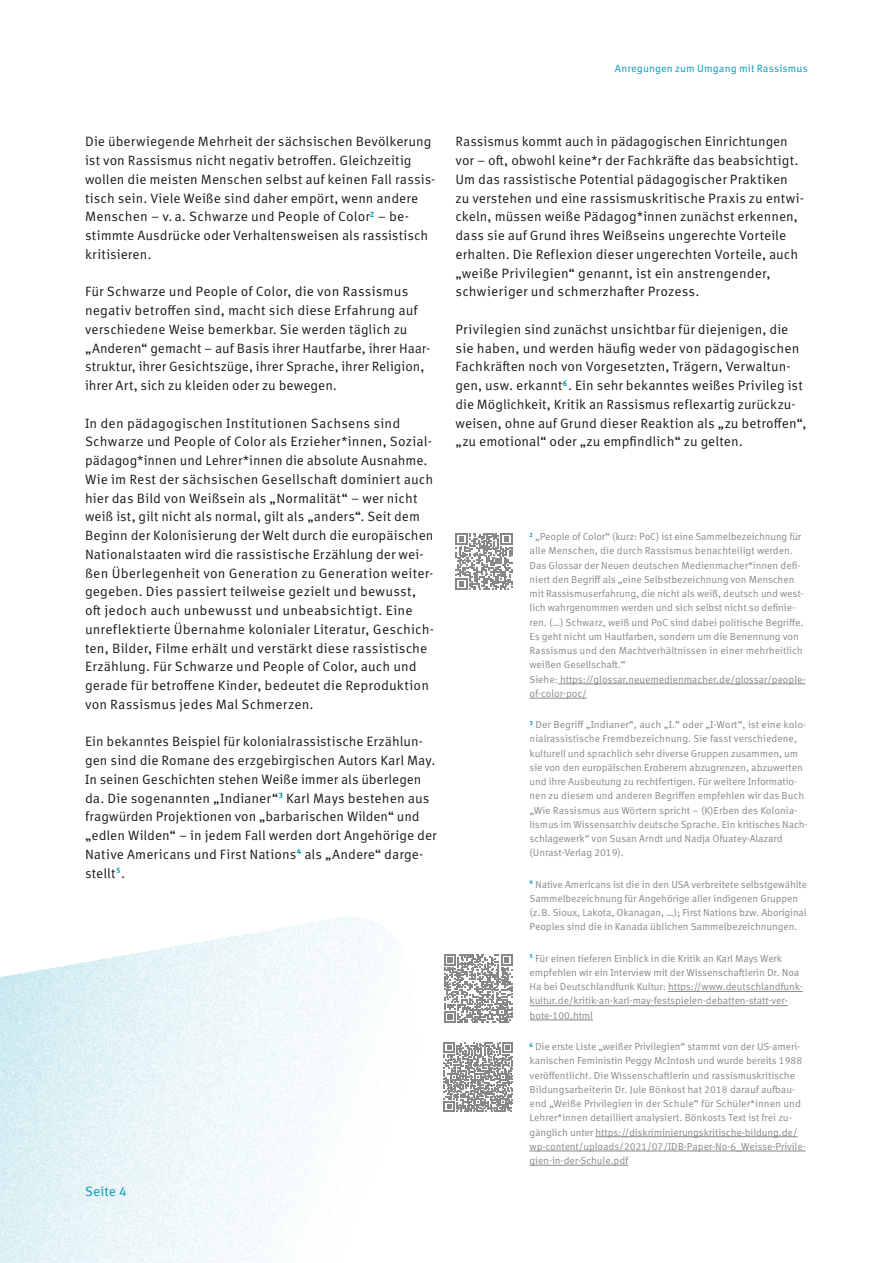
<style>
.page{position:relative;width:893px;height:1263px;background:#fff}
.page>*{position:absolute;margin:0;border:0;box-sizing:border-box;transform-origin:0 0}
.t1{font:13.5px/18.8px "Meta Correspondence Pro";letter-spacing:.005em;color:#1a171c}
.t2{font:13.5px "Meta Correspondence Pro";letter-spacing:.01em;color:#0097b7}
.t3{font:10.5px "Meta Correspondence Pro";letter-spacing:.015em;color:#0097b7}
.t4{font:10.2px/14.2px "Meta Correspondence Pro";letter-spacing:-.01em;color:#87888a}
</style>
<div class="page">
<svg style="left:0;top:916px;width:444px;height:347px"></svg>
<hr style="left:558px;top:683px;width:247px;height:1px;background:#87888a">
<hr style="left:530px;top:698px;width:57px;height:1px;background:#87888a">
<hr style="left:668px;top:991px;width:135px;height:1px;background:#87888a">
<hr style="left:530px;top:1005px;width:258px;height:1px;background:#87888a">
<hr style="left:530px;top:1019px;width:63px;height:1px;background:#87888a">
<hr style="left:595px;top:1136px;width:203px;height:1px;background:#87888a">
<hr style="left:530px;top:1150px;width:276px;height:1px;background:#87888a">
<hr style="left:530px;top:1165px;width:98px;height:1px;background:#87888a">
<svg style="left:455px;top:533px;width:57px;height:57px"></svg>
<svg style="left:444px;top:954px;width:69px;height:69px"></svg>
<svg style="left:444px;top:1042px;width:69px;height:70px"></svg>
<p class="t3" style="left:615px;top:60px;width:195px">Anregungen zum Umgang mit Rassismus</p>
<p class="t1" style="left:85px;top:131px;width:352px">Die überwiegende Mehrheit der sächsischen Bevölkerung ist von Rassismus nicht negativ betroffen. Gleichzeitig wollen die meisten Menschen selbst auf keinen Fall rassis&shy;tisch sein. Viele Weiße sind daher empört, wenn andere Menschen – v.a. Schwarze und People of Color<sup>2</sup> – be&shy;stimmte Ausdrücke oder Verhaltensweisen als rassistisch kritisieren.</p>
<p class="t1" style="left:85px;top:281px;width:347px">Für Schwarze und People of Color, die von Rassismus negativ betroffen sind, macht sich diese Erfahrung auf verschiedene Weise bemerkbar. Sie werden täglich zu „Anderen“ gemacht – auf Basis ihrer Hautfarbe, ihrer Haar&shy;struktur, ihrer Gesichtszüge, ihrer Sprache, ihrer Religion, ihrer Art, sich zu kleiden oder zu bewegen.</p>
<p class="t1" style="left:85px;top:413px;width:351px">In den pädagogischen Institutionen Sachsens sind Schwarze und People of Color als Erzieher*innen, Sozial&shy;pädagog*innen und Lehrer*innen die absolute Ausnahme.<br>Wie im Rest der sächsischen Gesellschaft dominiert auch hier das Bild von Weißsein als „Normalität“ – wer nicht weiß ist, gilt nicht als normal, gilt als „anders“. Seit dem Beginn der Kolonisierung der Welt durch die europäischen Nationalstaaten wird die rassistische Erzählung der wei&shy;ßen Überlegenheit von Generation zu Generation weiter&shy;gegeben. Dies passiert teilweise gezielt und bewusst, oft jedoch auch unbewusst und unbeabsichtigt. Eine unreflektierte Übernahme kolonialer Literatur, Geschich&shy;ten, Bilder, Filme erhält und verstärkt diese rassistische Erzählung. Für Schwarze und People of Color, auch und gerade für betroffene Kinder, bedeutet die Reproduktion von Rassismus jedes Mal Schmerzen.</p>
<p class="t1" style="left:85px;top:731px;width:353px">Ein bekanntes Beispiel für kolonialrassistische Erzählun&shy;gen sind die Romane des erzgebirgischen Autors Karl May.<br>In seinen Geschichten stehen Weiße immer als überlegen da. Die sogenannten „Indianer“<sup>3</sup> Karl Mays bestehen aus fragwürden Projektionen von „barbarischen Wilden“ und „edlen Wilden“ – in jedem Fall werden dort Angehörige der Native Americans und First Nations<sup>4</sup> als „Andere“ darge&shy;stellt<sup>5</sup>.</p>
<p class="t2" style="left:85px;top:1181px;width:43px">Seite 4</p>
<p class="t1" style="left:455px;top:131px;width:350px">Rassismus kommt auch in pädagogischen Einrichtungen vor – oft, obwohl keine*r der Fachkräfte das beabsichtigt.<br>Um das rassistische Potential pädagogischer Praktiken zu verstehen und eine rassismuskritische Praxis zu entwi&shy;ckeln, müssen weiße Pädagog*innen zunächst erkennen, dass sie auf Grund ihres Weißseins ungerechte Vorteile erhalten. Die Reflexion dieser ungerechten Vorteile, auch „weiße Privilegien“ genannt, ist ein anstrengender, schwieriger und schmerzhafter Prozess.</p>
<p class="t1" style="left:455px;top:319px;width:352px">Privilegien sind zunächst unsichtbar für diejenigen, die sie haben, und werden häufig weder von pädagogischen Fachkräften noch von Vorgesetzten, Trägern, Verwaltun&shy;gen, usw. erkannt<sup>6</sup>. Ein sehr bekanntes weißes Privileg ist die Möglichkeit, Kritik an Rassismus reflexartig zurückzu&shy;weisen, ohne auf Grund dieser Reaktion als „zu betroffen“, „zu emotional“ oder „zu empfindlich“ zu gelten.</p>
<p class="t4" style="left:530px;top:529px;width:277px"><sup>2</sup> „People of Color“ (kurz: PoC) ist eine Sammelbezeichnung für alle Menschen, die durch Rassismus benachteiligt werden.<br>Das Glossar der Neuen deutschen Medienmacher*innen defi&shy;niert den Begriff als „eine Selbstbezeichnung von Menschen mit Rassismuserfahrung, die nicht als weiß, deutsch und west&shy;lich wahrgenommen werden und sich selbst nicht so definie&shy;ren. (…) Schwarz, weiß und PoC sind dabei politische Begriffe.<br>Es geht nicht um Hautfarben, sondern um die Benennung von Rassismus und den Machtverhältnissen in einer mehrheitlich weißen Gesellschaft.“<br>Siehe: https://glossar.neuemedienmacher.de/glossar/people&shy;of-color-poc/</p>
<p class="t4" style="left:530px;top:717px;width:278px"><sup>3</sup> Der Begriff „Indianer“, auch „I.“ oder „I-Wort“, ist eine kolo&shy;nialrassistische Fremdbezeichnung. Sie fasst verschiedene, kulturell und sprachlich sehr diverse Gruppen zusammen, um sie von den europäischen Eroberern abzugrenzen, abzuwerten und ihre Ausbeutung zu rechtfertigen. Für weitere Informatio&shy;nen zu diesem und anderen Begriffen empfehlen wir das Buch „Wie Rassismus aus Wörtern spricht – (K)Erben des Kolonia&shy;lismus im Wissensarchiv deutsche Sprache. Ein kritisches Nach&shy;schlagewerk“ von Susan Arndt und Nadja Ofuatey-Alazard (Unrast-Verlag 2019).</p>
<p class="t4" style="left:530px;top:876px;width:279px"><sup>4</sup> Native Americans ist die in den USA verbreitete selbstgewählte Sammelbezeichnung für Angehörige aller indigenen Gruppen (z.B. Sioux, Lakota, Okanagan, …); First Nations bzw. Aboriginal Peoples sind die in Kanada üblichen Sammelbezeichnungen.</p>
<p class="t4" style="left:530px;top:950px;width:275px"><sup>5</sup> Für einen tieferen Einblick in die Kritik an Karl Mays Werk empfehlen wir ein Interview mit der Wissenschaftlerin Dr. Noa Ha bei Deutschlandfunk Kultur: https://www.deutschlandfunk&shy;kultur.de/kritik-an-karl-may-festspielen-debatten-statt-ver&shy;bote-100.html</p>
<p class="t4" style="left:530px;top:1039px;width:278px"><sup>6</sup> Die erste Liste „weißer Privilegien“ stammt von der US-ameri&shy;kanischen Feministin Peggy McIntosh und wurde bereits 1988 veröffentlicht. Die Wissenschaftlerin und rassismuskritische Bildungsarbeiterin Dr. Jule Bönkost hat 2018 darauf aufbau&shy;end „Weiße Privilegien in der Schule“ für Schüler*innen und Lehrer*innen detailliert analysiert. Bönkosts Text ist frei zu&shy;gänglich unter https://diskriminierungskritische-bildung.de/ wp-content/uploads/2021/07/IDB-Paper-No-6_Weisse-Privile&shy;gien-in-der-Schule.pdf</p>
</div>
